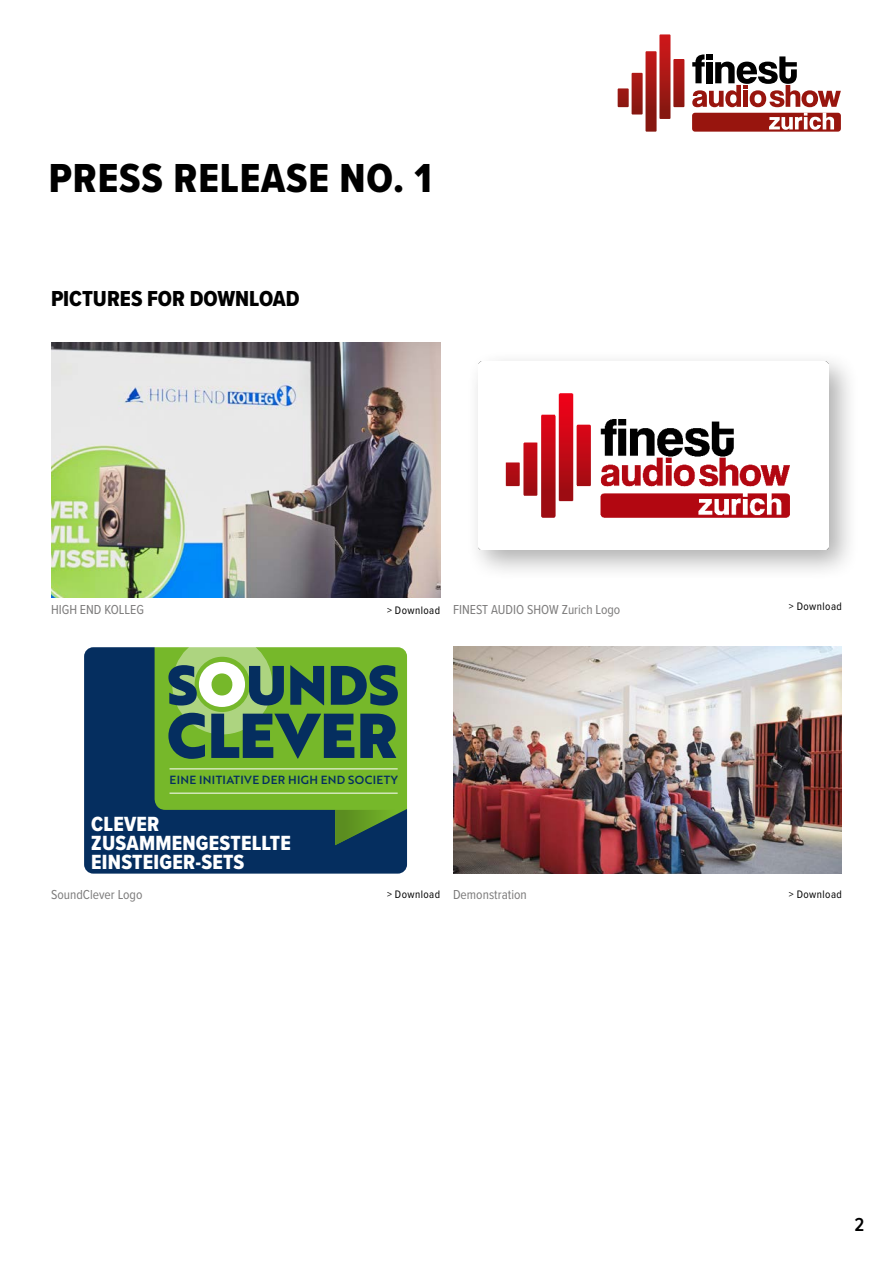
<style>
.page{position:relative;width:893px;height:1263px;background:#fff}
.page>*{position:absolute;margin:0;border:0;box-sizing:border-box;transform-origin:0 0}
.t1{font:61.5px "Brother 1816 Black";letter-spacing:.01em;color:#052e5f}
.t2{font:53.85px "Brother 1816 Black";color:#052e5f}
.t3{font:42px "Proxima Nova Cond Extrabld";letter-spacing:.02em;color:#000}
.t4{font:22.5px "Proxima Nova Cond Extrabld";color:#000}
.t5{font:21.3px/19px "Proxima Nova Cond Extrabld";letter-spacing:.01em;color:#fff}
.t6{font:600 19.5px "Proxima Nova Cond";color:#000}
.t7{font:13.5px "Proxima Nova Cond";color:#7c7b7b}
.t8{font:11.55px "Brother 1816 Medium";letter-spacing:.03em;color:#052e5f}
.t9{font:11.25px "Proxima Nova Cond";letter-spacing:.04em;color:#000}
.s1{font-size:60px;color:#fff}
</style>
<div class="page">
<img style="left:51px;top:342px;width:389px;height:255px">
<img style="left:453px;top:646px;width:389px;height:228px">
<div style="left:84px;top:647px;width:323px;height:227px;background:#052e5f"></div>
<div style="left:155px;top:647px;width:252px;height:163px;background:#76b82a"></div>
<svg style="left:172px;top:647px;width:100px;height:87px;background:#95c75a"></svg>
<hr style="left:170px;top:768px;width:228px;height:1px;background:#fff">
<hr style="left:170px;top:793px;width:228px;height:1px;background:#fff">
<svg style="left:335px;top:810px;width:70px;height:35px"></svg>
<svg style="left:692px;top:54px;width:149px;height:53px"></svg>
<svg style="left:618px;top:34px;width:66px;height:98px"></svg>
<div style="left:692px;top:113px;width:149px;height:19px;background:#98150e;border-radius:3px"></div>
<svg style="left:769px;top:113px;width:65px;height:17px"></svg>
<div style="left:466px;top:350px;width:394px;height:231px;background:#000;opacity:.32"></div>
<img style="left:478px;top:362px;width:350px;height:187px">
<h3 class="t3" style="left:49px;top:147px;width:385px">PRESS RELEASE NO. 1</h3>
<h3 class="t4" style="left:51px;top:282px;width:250px">PICTURES FOR DOWNLOAD</h3>
<p class="t7" style="left:51px;top:600px;width:95px">HIGH END KOLLEG</p>
<p class="t7" style="left:453px;top:600px;width:169px">FINEST AUDIO SHOW Zurich Logo</p>
<p class="t9" style="left:789px;top:598px;width:55px">&gt; Download</p>
<p class="t9" style="left:387px;top:602px;width:55px">&gt; Download</p>
<h2 class="t2" style="left:167px;top:644px;width:234px">S<span class="s1">O</span>UNDS</h2>
<h1 class="t1" style="left:167px;top:688px;width:232px">CLEVER</h1>
<p class="t8" style="left:170px;top:771px;width:230px">EINE INITIATIVE DER HIGH END SOCIETY</p>
<h3 class="t5" style="left:91px;top:814px;width:201px">CLEVER<br>ZUSAMMENGESTELLTE<br>EINSTEIGER-SETS</h3>
<p class="t7" style="left:51px;top:885px;width:93px">SoundClever Logo</p>
<p class="t9" style="left:387px;top:886px;width:55px">&gt; Download</p>
<p class="t9" style="left:789px;top:886px;width:55px">&gt; Download</p>
<p class="t7" style="left:453px;top:885px;width:75px">Demonstration</p>
<h3 class="t6" style="left:854px;top:1210px;width:11px">2</h3>
</div>
